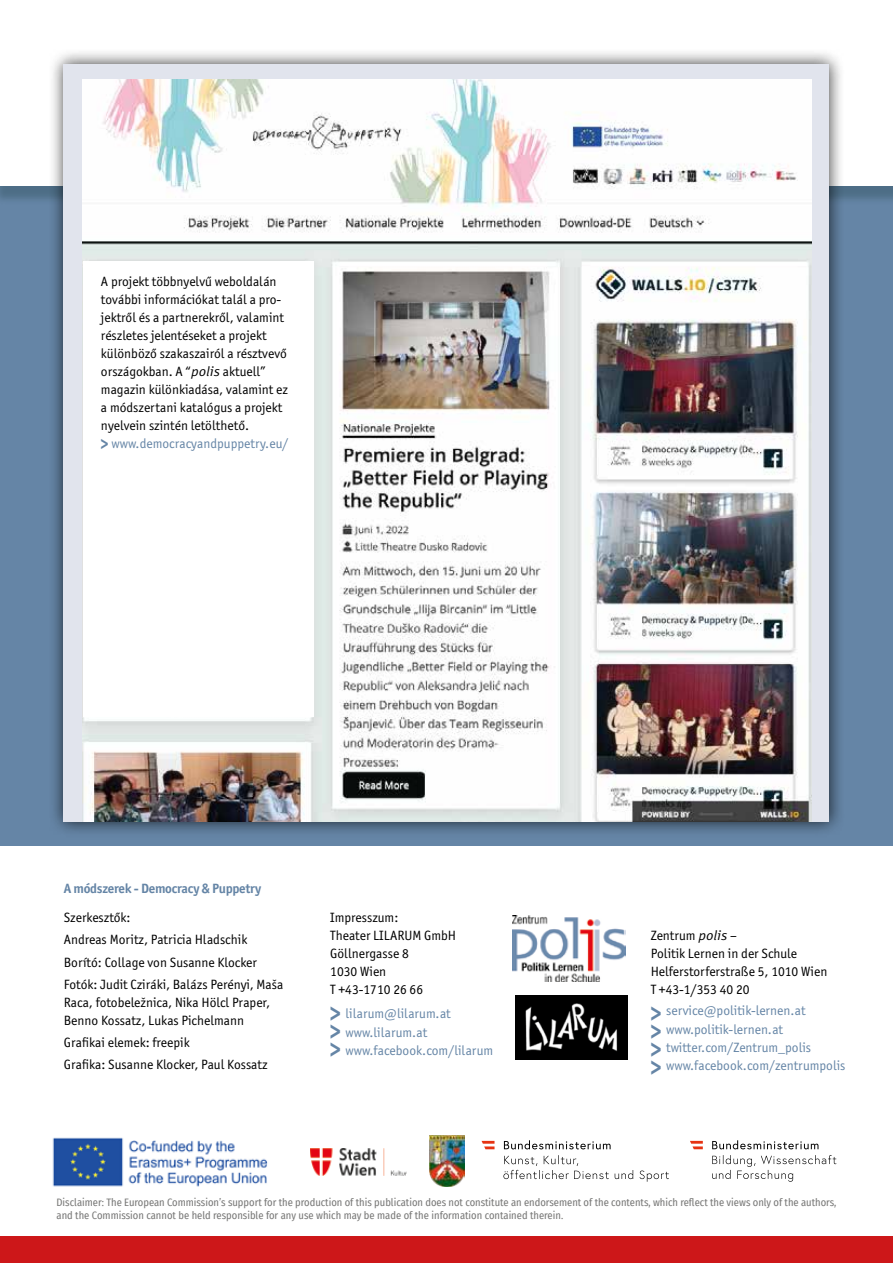
<style>
.page{position:relative;width:893px;height:1263px;background:#fff}
.page>*{position:absolute;margin:0;border:0;box-sizing:border-box;transform-origin:0 0}
.t1{font:700 25.2px/18px "Officina Sans ITC Pro";color:#6585a6;text-align:justify;scale:.83 1}
.t2{font:13.5px/18px "Officina Sans ITC Pro";color:#000}
.t3{font:13.5px/18.3px "Officina Sans ITC Pro";color:#6585a6}
.t4{font:700 13.5px "Officina Sans ITC Pro";letter-spacing:-.02em;color:#6585a6}
.t5{font:10.5px/12.6px "Fira Sans Condensed";color:#777776}
.s1{font-family:"Meta Correspondence Pro";font-style:italic}
.s2{font-weight:700;font-size:18px;color:#6585a6}
.s3{color:#6585a6}
</style>
<div class="page">
<div style="left:0;top:1236px;width:893px;height:27px;background:#cd1719"></div>
<div style="left:0;top:136px;width:893px;height:710px;background:#6585a6"></div>
<div style="left:0;top:0;width:893px;height:186px;background:#fff"></div>
<div style="left:48px;top:48px;width:797px;height:789px;background:#000;opacity:.75"></div>
<div style="left:64px;top:64px;width:765px;height:757px;background:#e1e4ed"></div>
<img style="left:83px;top:79px;width:728px;height:742px">
<div style="left:83px;top:261px;width:231px;height:456px;background:#fff"></div>
<img style="left:52px;top:1137px;width:216px;height:50px">
<svg style="left:503px;top:1155px;width:166px;height:27px"></svg>
<svg style="left:504px;top:1140px;width:107px;height:9px"></svg>
<svg style="left:482px;top:1141px;width:12px;height:8px"></svg>
<img style="left:310px;top:1149px;width:97px;height:27px">
<img style="left:429px;top:1135px;width:36px;height:51px">
<svg style="left:712px;top:1155px;width:124px;height:27px"></svg>
<svg style="left:712px;top:1140px;width:106px;height:9px"></svg>
<svg style="left:690px;top:1141px;width:13px;height:8px"></svg>
<img style="left:516px;top:996px;width:111px;height:63px">
<img style="left:512px;top:915px;width:114px;height:66px">
<p class="t2" style="left:101px;top:273px;width:189px">A projekt többnyelvű weboldalán további információkat talál a pro&shy;jektről és a partnerekről, valamint részletes jelentéseket a projekt különböző szakaszairól a résztvevő országokban. A “<span class="s1">polis</span> aktuell” magazin különkiadása, valamint ez a módszertani katalógus a projekt nyelvein szintén letölthető.<br><span class="s2">&gt;</span> <span class="s3">www.democracyandpuppetry.eu/</span></p>
<p class="t4" style="left:64px;top:880px;width:199px">A módszerek - Democracy &amp; Puppetry</p>
<p class="t2" style="left:64px;top:906px;width:221px;line-height:22.2px">Szerkesztők:<br>Andreas Moritz, Patricia Hladschik<br>Borító: Collage von Susanne Klocker<br>Fotók: Judit Cziráki, Balázs Perényi, Maša</p>
<p class="t2" style="left:64px;top:993px;width:208px">Raca, fotobeležnica, Nika Hölcl Praper,<br>Benno Kossatz, Lukas Pichelmann</p>
<p class="t2" style="left:64px;top:1031px;width:205px;line-height:22.2px">Grafikai elemek: freepik<br>Grafika: Susanne Klocker, Paul Kossatz</p>
<p class="t2" style="left:330px;top:908px;width:127px">Impresszum:<br>Theater LILARUM GmbH<br>Göllnergasse 8<br>1030 Wien<br>T +43-1710 26 66</p>
<h1 class="t1" style="left:330px;top:1004px;width:14px">&gt; &gt; &gt;</h1>
<p class="t3" style="left:345px;top:1004px;width:149px">lilarum@lilarum.at www.lilarum.at www.facebook.com/lilarum</p>
<p class="t2" style="left:651px;top:926px;width:178px">Zentrum <span class="s1">polis</span> –<br>Politik Lernen in der Schule<br>Helferstorferstraße 5, 1010 Wien<br>T +43-1/353 40 20</p>
<h1 class="t1" style="left:651px;top:1004px;width:14px">&gt; &gt; &gt; &gt;</h1>
<p class="t3" style="left:666px;top:1001px;width:181px">service@politik-lernen.at www.politik-lernen.at twitter.com/Zentrum_polis www.facebook.com/zentrumpolis</p>
<p class="t5" style="left:57px;top:1196px;width:781px">Disclaimer: The European Commission’s support for the production of this publication does not constitute an endorsement of the contents, which reflect the views only of the authors, and the Commission cannot be held responsible for any use which may be made of the information contained therein.</p>
</div>
